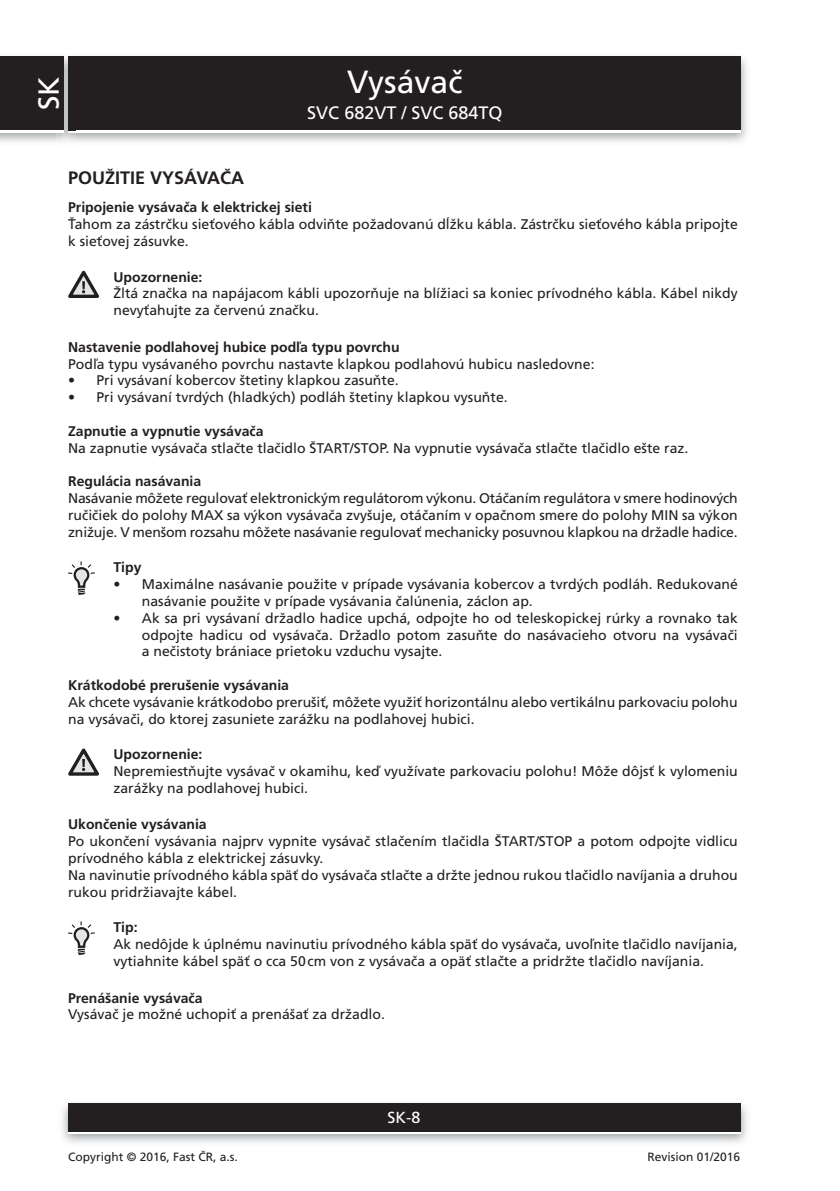
<style>
.page{position:relative;width:840px;height:1191px;background:#fff}
.page>*{position:absolute;margin:0;border:0;box-sizing:border-box;transform-origin:0 0}
.t1{font:32px "Frutiger CE";color:#fff}
.t2{font:29px "Frutiger CE";color:#fff}
.t3{font:18px "Frutiger CE";color:#fff}
.nadpisek_9{font:700 18px "Frutiger CE";color:#231f20}
.t4{font:16px "Frutiger CE";color:#fff}
.text{font:14px/16.8px "Frutiger CE";color:#231f20}
.odrazka{font:14px/16.8px "Frutiger CE";color:#231f20}
._02_nadpisek{font:700 14px "Frutiger CE";color:#231f20}
.text-2{font:700 14px "Frutiger CE";color:#231f20}
.odrazka-2{font:700 14px "Frutiger CE";color:#231f20}
.t5{font:12px "Frutiger CE";color:#231f20}
.s1{font-weight:700}
</style>
<div class="page">
<img style="left:0;top:56px;width:747px;height:86px">
<div style="left:68px;top:59px;width:672px;height:74px;background:#fff"></div>
<div style="left:68px;top:57px;width:672px;height:73px;background:#231f20"></div>
<img style="left:62px;top:1103px;width:685px;height:40px">
<div style="left:68px;top:1106px;width:672px;height:28px;background:linear-gradient(to right,#fff,#fff)"></div>
<div style="left:68px;top:1103px;width:672px;height:28px;background:#231f20"></div>
<img style="left:57px;top:56px;width:18px;height:86px">
<img style="left:68px;top:130px;width:7px;height:3px">
<svg style="left:68px;top:57px;width:7px;height:2px"></svg>
<img style="left:68px;top:59px;width:7px;height:71px">
<div style="left:0;top:59px;width:64px;height:74px;background:#fff"></div>
<div style="left:0;top:57px;width:64px;height:73px;background:#231f20"></div>
<svg style="left:68px;top:271px;width:31px;height:27px"></svg>
<svg style="left:68px;top:561px;width:27px;height:33px"></svg>
<svg style="left:68px;top:748px;width:31px;height:27px"></svg>
<svg style="left:68px;top:921px;width:27px;height:33px"></svg>
<h2 class="t2" style="left:32px;top:110px;width:35px;rotate:-90deg">SK</h2>
<h1 class="t1" style="left:347px;top:64px;width:117px">Vysávač</h1>
<p class="t3" style="left:307px;top:102px;width:197px">SVC 682VT / SVC 684TQ</p>
<p class="nadpisek_9" style="left:68px;top:168px;width:177px">POUŽITIE VYSÁVAČA</p>
<p class="text-2" style="left:68px;top:199px;width:245px">Pripojenie vysávača k elektrickej sieti</p>
<p class="text" style="left:68px;top:216px;width:670px">Ťahom za zástrčku sieťového kábla odviňte požadovanú dĺžku kábla. Zástrčku sieťového kábla pripojte k sieťovej zásuvke.</p>
<p class="text" style="left:113px;top:268px;width:625px"><span class="s1">Upozornenie:<br></span>Žltá značka na napájacom kábli upozorňuje na blížiaci sa koniec prívodného kábla. Kábel nikdy nevyťahujte za červenú značku.</p>
<p class="text-2" style="left:68px;top:339px;width:333px">Nastavenie podlahovej hubice podľa typu povrchu</p>
<p class="text" style="left:68px;top:355px;width:527px">Podľa typu vysávaného povrchu nastavte klapkou podlahovú hubicu nasledovne:</p>
<p class="odrazka" style="left:68px;top:372px;width:332px">• Pri vysávaní kobercov štetiny klapkou zasuňte.</p>
<p class="odrazka" style="left:68px;top:389px;width:441px">• Pri vysávaní tvrdých (hladkých) podláh štetiny klapkou vysuňte.</p>
<p class="_02_nadpisek" style="left:68px;top:423px;width:197px">Zapnutie a vypnutie vysávača</p>
<p class="text" style="left:68px;top:439px;width:621px">Na zapnutie vysávača stlačte tlačidlo ŠTART/STOP. Na vypnutie vysávača stlačte tlačidlo ešte raz.</p>
<p class="_02_nadpisek" style="left:68px;top:473px;width:135px">Regulácia nasávania</p>
<p class="text" style="left:68px;top:490px;width:670px;text-align:justify">Nasávanie môžete regulovať elektronickým regulátorom výkonu. Otáčaním regulátora v smere hodinových ručičiek do polohy MAX sa výkon vysávača zvyšuje, otáčaním v opačnom smere do polohy MIN sa výkon znižuje. V menšom rozsahu môžete nasávanie regulovať mechanicky posuvnou klapkou na držadle hadice.</p>
<p class="odrazka-2" style="left:113px;top:559px;width:30px">Tipy</p>
<p class="odrazka" style="left:142px;top:576px;width:597px;text-indent:-28px">• Maximálne nasávanie použite v prípade vysávania kobercov a tvrdých podláh. Redukované nasávanie použite v prípade vysávania čalúnenia, záclon ap.</p>
<p class="odrazka" style="left:142px;top:609px;width:597px;text-align:justify;text-indent:-28px">• Ak sa pri vysávaní držadlo hadice upchá, odpojte ho od teleskopickej rúrky a rovnako tak odpojte hadicu od vysávača. Držadlo potom zasuňte do nasávacieho otvoru na vysávači a nečistoty brániace prietoku vzduchu vysajte.</p>
<p class="_02_nadpisek" style="left:68px;top:677px;width:222px">Krátkodobé prerušenie vysávania</p>
<p class="text" style="left:68px;top:693px;width:670px">Ak chcete vysávanie krátkodobo prerušiť, môžete využiť horizontálnu alebo vertikálnu parkovaciu polohu na vysávači, do ktorej zasuniete zarážku na podlahovej hubici.</p>
<p class="text-2" style="left:113px;top:746px;width:90px">Upozornenie:</p>
<p class="text" style="left:113px;top:763px;width:625px">Nepremiestňujte vysávač v okamihu, keď využívate parkovaciu polohu! Môže dôjsť k vylomeniu zarážky na podlahovej hubici.</p>
<p class="_02_nadpisek" style="left:68px;top:816px;width:140px">Ukončenie vysávania</p>
<p class="text" style="left:68px;top:833px;width:670px">Po ukončení vysávania najprv vypnite vysávač stlačením tlačidla ŠTART/STOP a potom odpojte vidlicu prívodného kábla z elektrickej zásuvky.</p>
<p class="text" style="left:68px;top:866px;width:670px">Na navinutie prívodného kábla späť do vysávača stlačte a držte jednou rukou tlačidlo navíjania a druhou rukou pridržiavajte kábel.</p>
<p class="_02_nadpisek" style="left:113px;top:919px;width:26px">Tip:</p>
<p class="text" style="left:113px;top:936px;width:625px">Ak nedôjde k úplnému navinutiu prívodného kábla späť do vysávača, uvoľnite tlačidlo navíjania, vytiahnite kábel späť o cca 50cm von z vysávača a opäť stlačte a pridržte tlačidlo navíjania.</p>
<p class="_02_nadpisek" style="left:68px;top:989px;width:136px">Prenášanie vysávača</p>
<p class="text" style="left:68px;top:1006px;width:318px">Vysávač je možné uchopiť a prenášať za držadlo.</p>
<p class="t4" style="left:387px;top:1108px;width:34px">SK-8</p>
<p class="t5" style="left:68px;top:1149px;width:171px">Copyright © 2016, Fast ČR, a.s.</p>
<p class="t5" style="left:647px;top:1149px;width:94px">Revision 01/2016</p>
</div>
